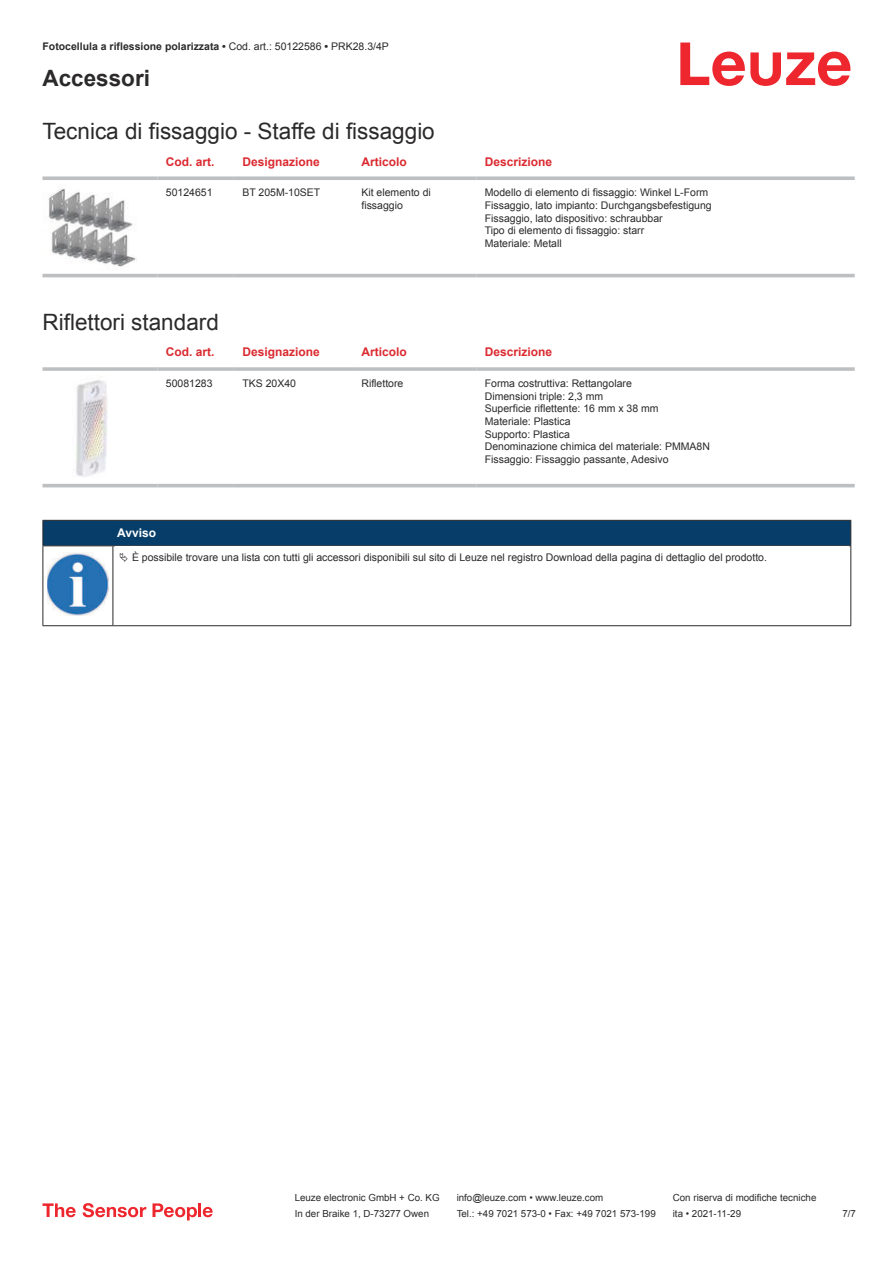
<style>
.page{position:relative;width:893px;height:1263px;background:#fff}
.page>*{position:absolute;margin:0;border:0;box-sizing:border-box;transform-origin:0 0}
.t1{font:22.5px "Arial";color:#2b292a}
.t2{font:700 22.5px "Arial";color:#2b292a}
.t3{font:700 12px "Arial";color:#db2a30}
.t4{font:700 12px "Arial";color:#fff}
.t5{font:10.5px/12.6px "Arial";color:#2b292a}
.t6{font:700 10.5px "Arial";color:#2b292a}
.t7{font:9.75px "Arial";color:#2b292a}
.s1{font-weight:400}
</style>
<div class="page">
<svg style="left:680px;top:43px;width:170px;height:43px"></svg>
<svg style="left:43px;top:273px;width:812px;height:5px;fill:#eeefef"></svg>
<svg style="left:43px;top:176px;width:114px;height:4px"></svg>
<svg style="left:157px;top:176px;width:77px;height:4px"></svg>
<svg style="left:234px;top:176px;width:119px;height:4px"></svg>
<svg style="left:353px;top:176px;width:123px;height:4px"></svg>
<svg style="left:476px;top:176px;width:379px;height:4px;background:#c4c6c8"></svg>
<hr style="left:43px;top:274px;width:114px;height:3px;background:#bdbfc1">
<hr style="left:157px;top:274px;width:77px;height:3px;background:#bdbfc1">
<hr style="left:234px;top:274px;width:119px;height:3px;background:#bdbfc1">
<hr style="left:353px;top:274px;width:123px;height:3px;background:#bdbfc1">
<hr style="left:476px;top:274px;width:379px;height:3px;background:#bdbfc1">
<img style="left:48px;top:186px;width:89px;height:81px">
<svg style="left:43px;top:487px;width:812px;height:1px"></svg>
<hr style="left:43px;top:367px;width:114px;height:4px;background:#bdbfc1">
<hr style="left:157px;top:367px;width:77px;height:4px;background:#c7c9ca">
<hr style="left:234px;top:367px;width:119px;height:4px;background:#bdbfc1">
<hr style="left:353px;top:367px;width:123px;height:4px;background:#bdbfc1">
<hr style="left:476px;top:367px;width:379px;height:4px;background:#c7c9ca">
<hr style="left:43px;top:484px;width:114px;height:3px;background:#bdbfc1">
<hr style="left:157px;top:484px;width:77px;height:3px;background:#bdbfc1">
<hr style="left:234px;top:484px;width:119px;height:3px;background:#bdbfc1">
<hr style="left:353px;top:484px;width:123px;height:3px;background:#bdbfc1">
<hr style="left:476px;top:484px;width:379px;height:3px;background:#bdbfc1">
<img style="left:73px;top:380px;width:34px;height:97px">
<div style="left:43px;top:520px;width:808px;height:26px;background:#063d69"></div>
<hr style="left:113px;top:545px;width:738px;height:1px;background:#2b292a">
<hr style="left:43px;top:546px;width:1px;height:75px;background:#2b292a">
<hr style="left:113px;top:546px;width:1px;height:75px;background:#2b292a">
<hr style="left:850px;top:546px;width:1px;height:75px;background:#2b292a">
<hr style="left:43px;top:625px;width:70px;height:1px;background:#2b292a">
<hr style="left:113px;top:625px;width:738px;height:1px;background:#2b292a">
<img style="left:47px;top:552px;width:61px;height:63px">
<svg style="left:43px;top:1203px;width:33px;height:14px"></svg>
<svg style="left:83px;top:1203px;width:63px;height:14px"></svg>
<svg style="left:153px;top:1203px;width:44px;height:17px"></svg>
<hr style="left:198px;top:1203px;width:3px;height:14px;background:#ed272d">
<svg style="left:203px;top:1207px;width:10px;height:10px"></svg>
<p class="t6" style="left:43px;top:43px;width:348px">Fotocellula a riflessione polarizzata • <span class="s1">Cod. art.: 50122586</span> • <span class="s1">PRK28.3/4P</span></p>
<h1 class="t2" style="left:43px;top:70px;width:109px">Accessori</h1>
<h1 class="t1" style="left:43px;top:123px;width:394px">Tecnica di fissaggio - Staffe di fissaggio</h1>
<p class="t3" style="left:166px;top:157px;width:50px">Cod. art.</p>
<p class="t3" style="left:242px;top:157px;width:79px">Designazione</p>
<p class="t3" style="left:361px;top:157px;width:47px">Articolo</p>
<p class="t3" style="left:485px;top:157px;width:69px">Descrizione</p>
<p class="t5" style="left:166px;top:187px;width:48px">50124651</p>
<p class="t5" style="left:242px;top:187px;width:80px">BT 205M-10SET</p>
<p class="t5" style="left:361px;top:187px;width:71px">Kit elemento di fissaggio</p>
<p class="t5" style="left:485px;top:187px;width:229px">Modello di elemento di fissaggio: Winkel L-Form Fissaggio, lato impianto: Durchgangsbefestigung Fissaggio, lato dispositivo: schraubbar<br>Tipo di elemento di fissaggio: starr<br>Materiale: Metall</p>
<h1 class="t1" style="left:43px;top:314px;width:178px">Riflettori standard</h1>
<p class="t3" style="left:166px;top:348px;width:50px">Cod. art.</p>
<p class="t3" style="left:242px;top:348px;width:79px">Designazione</p>
<p class="t3" style="left:361px;top:348px;width:47px">Articolo</p>
<p class="t3" style="left:485px;top:348px;width:69px">Descrizione</p>
<p class="t5" style="left:166px;top:378px;width:48px">50081283</p>
<p class="t5" style="left:242px;top:378px;width:55px">TKS 20X40</p>
<p class="t5" style="left:361px;top:378px;width:44px">Riflettore</p>
<p class="t5" style="left:485px;top:378px;width:227px">Forma costruttiva: Rettangolare<br>Dimensioni triple: 2,3 mm<br>Superficie riflettente: 16 mm x 38 mm<br>Materiale: Plastica<br>Supporto: Plastica<br>Denominazione chimica del materiale: PMMA8N<br>Fissaggio: Fissaggio passante, Adesivo</p>
<p class="t4" style="left:117px;top:528px;width:40px">Avviso</p>
<p class="t5" style="left:132px;top:551px;width:636px">È possibile trovare una lista con tutti gli accessori disponibili sul sito di Leuze nel registro Download della pagina di dettaglio del prodotto.</p>
<p class="t7" style="left:295px;top:1194px;width:146px">Leuze electronic GmbH + Co. KG</p>
<p class="t7" style="left:457px;top:1194px;width:148px">info@leuze.com • www.leuze.com</p>
<p class="t7" style="left:673px;top:1194px;width:145px">Con riserva di modifiche tecniche</p>
<p class="t7" style="left:295px;top:1210px;width:136px">In der Braike 1, D-73277 Owen</p>
<p class="t7" style="left:457px;top:1210px;width:201px">Tel.: +49 7021 573-0 • Fax: +49 7021 573-199</p>
<p class="t7" style="left:673px;top:1210px;width:70px">ita • 2021-11-29</p>
<p class="t7" style="left:842px;top:1210px;width:15px">7 /7</p>
</div>
